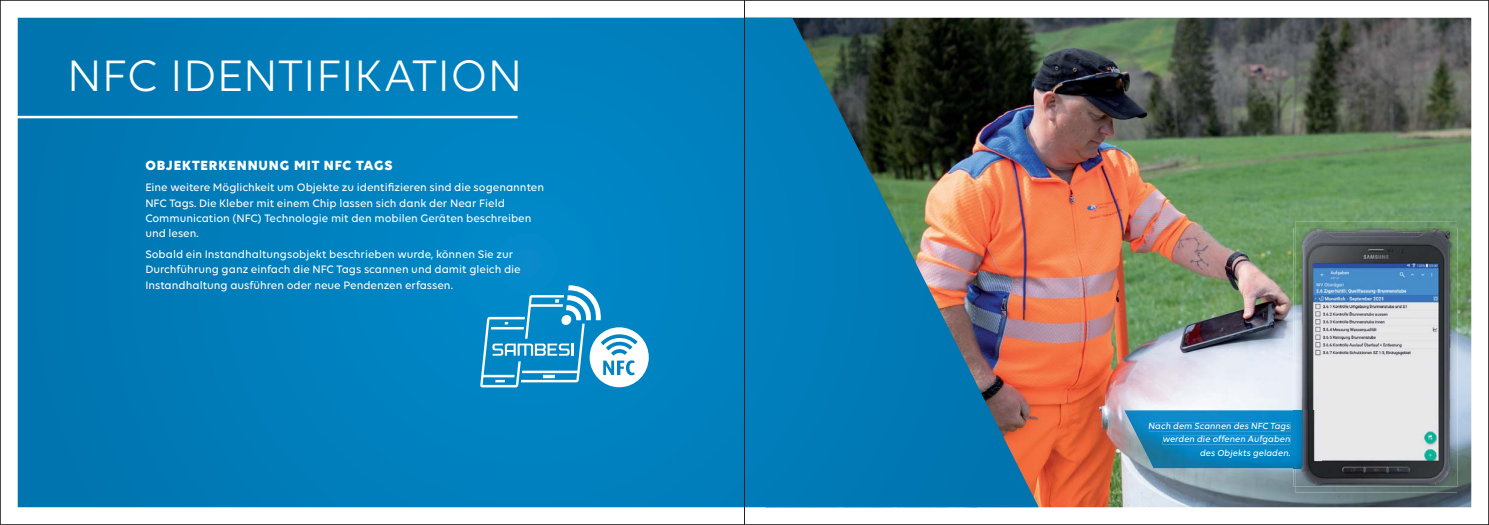
<style>
.page{position:relative;width:1489px;height:525px;background:#fff}
.page>*{position:absolute;margin:0;border:0;box-sizing:border-box;transform-origin:0 0}
.t1{font:47.5px "Volte";letter-spacing:.005em;color:#fff}
.t2{font:700 14.38px "Volte";letter-spacing:.06em;color:#fff}
.t3{font:500 11.62px/15.4px "Volte";color:#fff}
.t4{font:500 9.38px/13.1px "Volte";letter-spacing:-.015em;color:#fff;text-align:right}
</style>
<div class="page">
<img style="left:0;top:0;width:1488px;height:524px">
<h1 class="t1" style="left:67px;top:59px;width:457px">NFC IDENTIFIKATION</h1>
<p class="t2" style="left:145px;top:157px;width:249px">OBJEKTERKENNUNG MIT NFC TAGS</p>
<p class="t3" style="left:145px;top:180px;width:400px">Eine weitere Möglichkeit um Objekte zu identifizieren sind die sogenannten NFC Tags. Die Kleber mit einem Chip lassen sich dank der Near Field Communication (NFC) Technologie mit den mobilen Geräten beschreiben und lesen.</p>
<p class="t3" style="left:145px;top:247px;width:377px">Sobald ein Instandhaltungsobjekt beschrieben wurde, können Sie zur<br>Durchführung ganz einfach die NFC Tags scannen und damit gleich die<br>Instandhaltung ausführen oder neue Pendenzen erfassen.</p>
<p class="t4" style="left:1148px;top:420px;width:144px">Nach dem Scannen des NFC Tags werden die offenen Aufgaben des Objekts geladen.</p>
</div>
